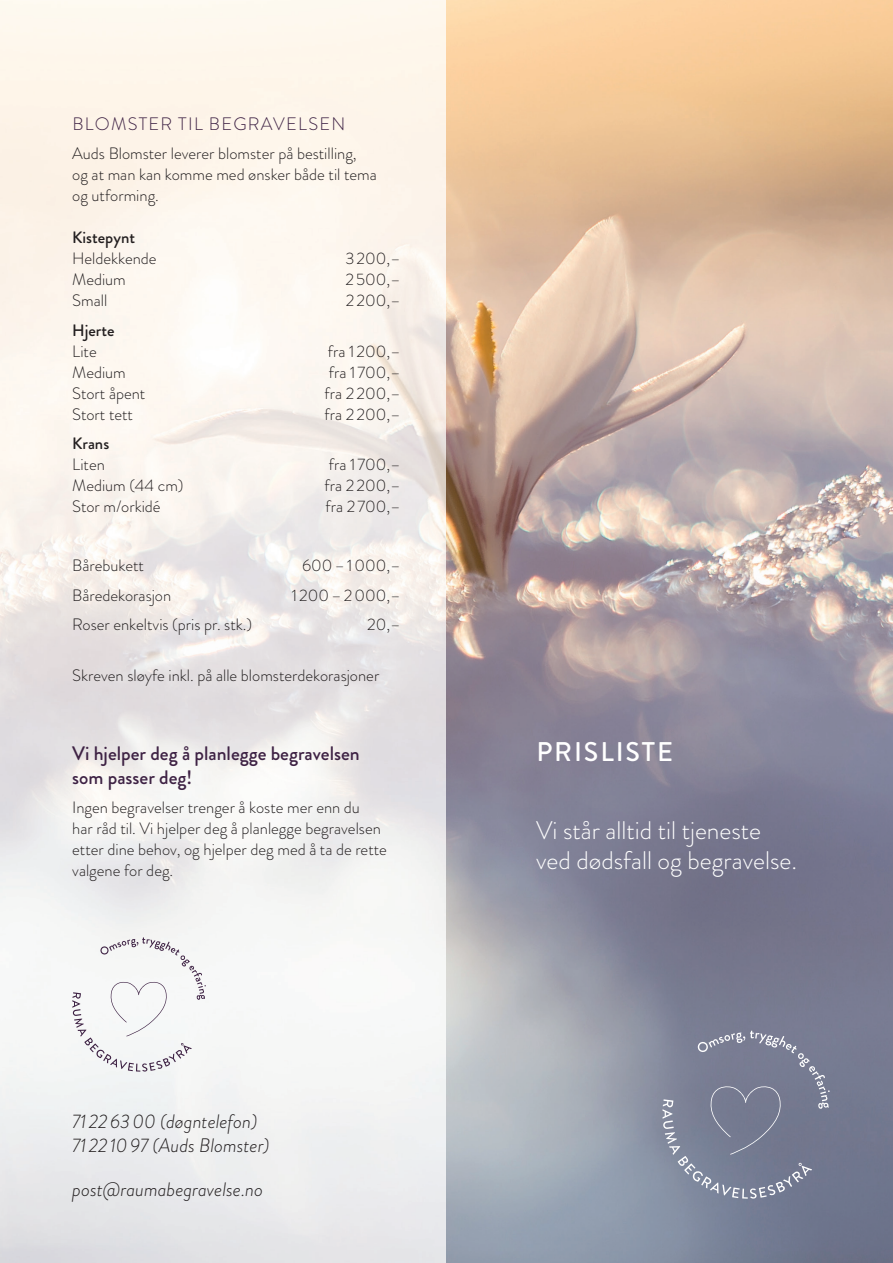
<style>
.page{position:relative;width:893px;height:1263px;background:#fff}
.page>*{position:absolute;margin:0;border:0;box-sizing:border-box;transform-origin:0 0}
.t1{font:500 27px "Brandon Grotesque";letter-spacing:.07em;color:#fff}
.t2{font:300 25.5px/30.6px "Brandon Grotesque";color:#fff}
.t3{font:italic 300 19.5px/23.4px "Brandon Grotesque";color:#231f20}
.t4{font:500 19.5px/24px "Brandon Grotesque";color:#3e2244}
.t5{font:300 18px "Brandon Grotesque";letter-spacing:.07em;color:#3e2244}
.t6{font:300 16.5px/21px "Brandon Grotesque";color:#231f20}
.t7{font:500 16.5px "Brandon Grotesque";color:#231f20}
</style>
<div class="page">
<img style="left:0;top:0;width:893px;height:1263px">
<svg style="left:662px;top:1031px;width:168px;height:168px;background:#7e8398"></svg>
<svg style="left:72px;top:937px;width:134px;height:135px"></svg>
<p class="t5" style="left:72px;top:111px;width:274px">BLOMSTER TIL BEGRAVELSEN</p>
<p class="t6" style="left:72px;top:143px;width:306px">Auds Blomster leverer blomster på bestilling,<br>og at man kan komme med ønsker både til tema og utforming.</p>
<p class="t7" style="left:72px;top:226px;width:64px">Kistepynt</p>
<p class="t6" style="left:72px;top:248px;width:86px">Heldekkende</p>
<p class="t6" style="left:345px;top:248px;width:57px">3 200‚–</p>
<p class="t6" style="left:72px;top:269px;width:55px">Medium</p>
<p class="t6" style="left:345px;top:269px;width:57px">2 500‚–</p>
<p class="t6" style="left:72px;top:290px;width:36px">Small</p>
<p class="t6" style="left:346px;top:290px;width:57px">2 200,–</p>
<p class="t7" style="left:72px;top:318px;width:44px">Hjerte</p>
<p class="t6" style="left:72px;top:340px;width:26px">Lite</p>
<p class="t6" style="left:328px;top:340px;width:74px">fra 1 200,–</p>
<p class="t6" style="left:72px;top:361px;width:55px">Medium</p>
<p class="t6" style="left:329px;top:361px;width:73px">fra 1 700,–</p>
<p class="t6" style="left:72px;top:382px;width:75px">Stort åpent</p>
<p class="t6" style="left:325px;top:382px;width:78px">fra 2 200,–</p>
<p class="t6" style="left:72px;top:403px;width:62px">Stort tett</p>
<p class="t6" style="left:325px;top:403px;width:78px">fra 2 200,–</p>
<p class="t7" style="left:72px;top:432px;width:38px">Krans</p>
<p class="t6" style="left:72px;top:454px;width:34px">Liten</p>
<p class="t6" style="left:329px;top:454px;width:73px">fra 1 700,–</p>
<p class="t6" style="left:72px;top:475px;width:113px">Medium (44 cm)</p>
<p class="t6" style="left:325px;top:475px;width:78px">fra 2 200,–</p>
<p class="t6" style="left:72px;top:496px;width:90px">Stor m/orkidé</p>
<p class="t6" style="left:326px;top:496px;width:77px">fra 2 700,–</p>
<p class="t6" style="left:72px;top:555px;width:73px">Bårebukett</p>
<p class="t6" style="left:302px;top:555px;width:100px">600 – 1 000‚–</p>
<p class="t6" style="left:72px;top:584px;width:101px">Båredekorasjon</p>
<p class="t6" style="left:292px;top:584px;width:111px">1 200 – 2 000‚–</p>
<p class="t6" style="left:72px;top:614px;width:181px">Roser enkeltvis (pris pr. stk.)</p>
<p class="t6" style="left:367px;top:614px;width:35px">20,–</p>
<p class="t6" style="left:72px;top:664px;width:309px">Skreven sløyfe inkl. på alle blomsterdekorasjoner</p>
<p class="t4" style="left:72px;top:741px;width:289px">Vi hjelper deg å planlegge begravelsen som passer deg!</p>
<p class="t6" style="left:72px;top:797px;width:316px">Ingen begravelser trenger å koste mer enn du<br>har råd til. Vi hjelper deg å planlegge begravelsen etter dine behov, og hjelper deg med å ta de rette valgene for deg.</p>
<p class="t3" style="left:72px;top:1110px;width:199px">71 22 63 00 (døgntelefon)<br>71 22 10 97 (Auds Blomster)</p>
<p class="t3" style="left:72px;top:1178px;width:192px">post@raumabegravelse.no</p>
<h1 class="t1" style="left:536px;top:733px;width:138px">PRISLISTE</h1>
<h2 class="t2" style="left:536px;top:815px;width:262px">Vi står alltid til tjeneste ved dødsfall og begravelse.</h2>
</div>
